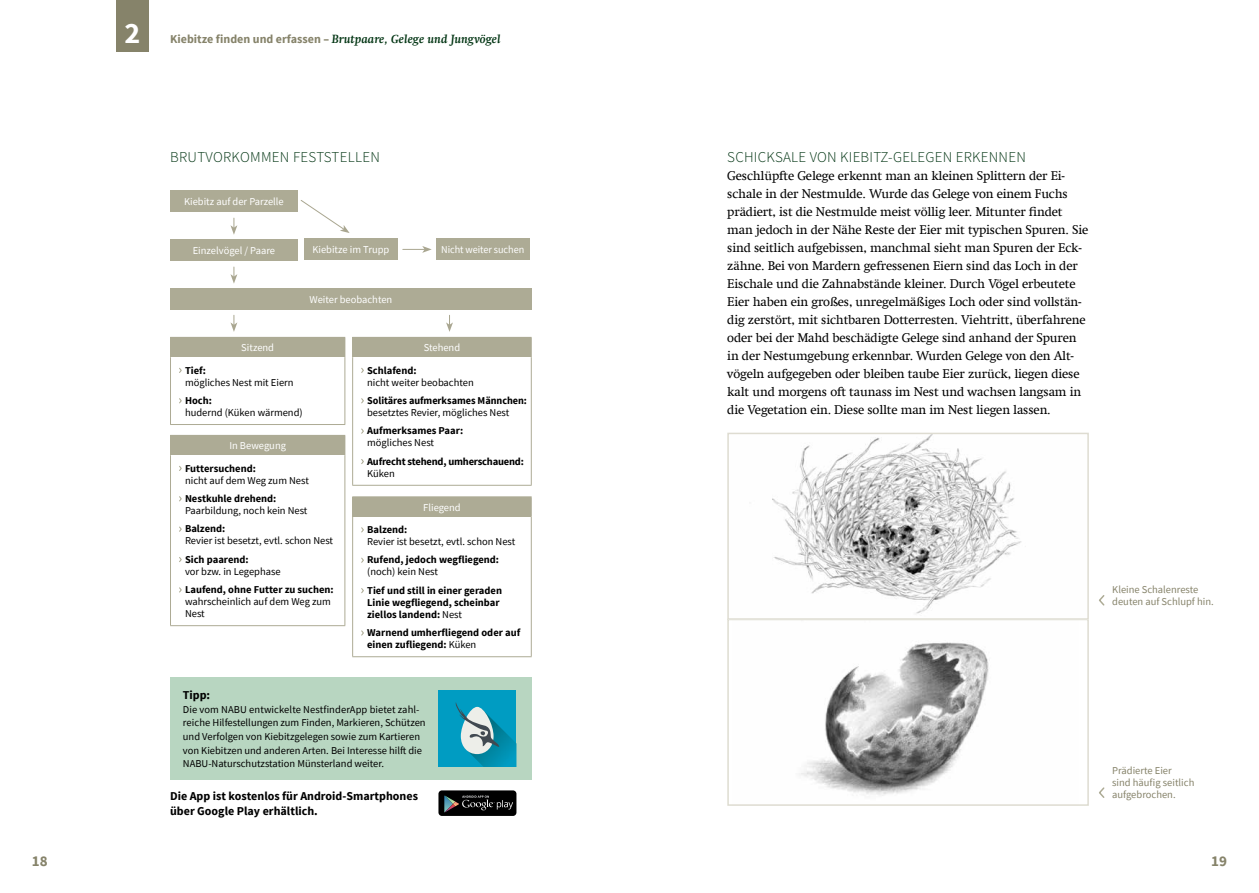
<style>
.page{position:relative;width:1259px;height:893px;background:#fff}
.page>*{position:absolute;margin:0;border:0;box-sizing:border-box;transform-origin:0 0}
.t1{font:700 30px "Source Sans Pro";color:#fff}
.t2{font:300 15px "Source Sans Pro";letter-spacing:.015em;color:#003412}
.t3{font:700 15px "Source Sans Pro";color:#86836a}
.t4{font:12.75px/18px "Swift Com";letter-spacing:-.015em;color:#000}
.t5{font:700 12px/15px "Source Sans Pro";color:#000}
.t6{font:italic 700 12px "Swift Com";color:#003412}
.t7{font:10.5px/13.5px "Source Sans Pro";color:#000}
.t8{font:700 10.5px/12px "Source Sans Pro";color:#000}
.t9{font:10.5px "Source Sans Pro";color:#fff}
.t10{font:10.5px/12px "Source Sans Pro";color:#86836a}
.t11{font:700 10.5px "Source Sans Pro";letter-spacing:-.02em;color:#000}
.s1{font-family:"Source Sans Pro";font-style:normal;color:#86836a}
.s2{font-weight:400}
</style>
<div class="page">
<div style="left:116px;top:0;width:33px;height:51px;background:#86836a"></div>
<div style="left:170px;top:190px;width:128px;height:22px;background:#adab95"></div>
<div style="left:170px;top:239px;width:128px;height:21px;background:#adab95"></div>
<div style="left:170px;top:288px;width:361px;height:21px;background:#adab95"></div>
<div style="left:304px;top:239px;width:94px;height:21px;background:#adab95"></div>
<div style="left:436px;top:239px;width:93px;height:21px;background:#adab95"></div>
<svg style="left:300px;top:200px;width:50px;height:33px"></svg>
<svg style="left:403px;top:246px;width:29px;height:7px"></svg>
<svg style="left:230px;top:267px;width:7px;height:17px"></svg>
<svg style="left:230px;top:315px;width:7px;height:17px"></svg>
<svg style="left:446px;top:315px;width:7px;height:17px"></svg>
<svg style="left:230px;top:218px;width:7px;height:17px"></svg>
<div style="left:170px;top:337px;width:175px;height:20px;background:#adab95"></div>
<hr style="left:170px;top:357px;width:1px;height:67px;background:#adab95">
<hr style="left:344px;top:357px;width:1px;height:67px;background:#adab95">
<hr style="left:170px;top:424px;width:175px;height:1px;background:#adab95">
<svg style="left:179px;top:368px;width:3px;height:5px"></svg>
<svg style="left:179px;top:398px;width:3px;height:6px"></svg>
<div style="left:170px;top:435px;width:175px;height:20px;background:#adab95"></div>
<hr style="left:170px;top:455px;width:1px;height:170px;background:#adab95">
<hr style="left:344px;top:455px;width:1px;height:170px;background:#adab95">
<hr style="left:170px;top:625px;width:175px;height:1px;background:#adab95">
<svg style="left:179px;top:466px;width:3px;height:5px"></svg>
<svg style="left:179px;top:557px;width:3px;height:5px"></svg>
<div style="left:353px;top:337px;width:178px;height:20px;background:#adab95"></div>
<hr style="left:352px;top:337px;width:179px;height:1px;background:#adab95">
<svg style="left:352px;top:338px;width:1px;height:19px"></svg>
<svg style="left:531px;top:338px;width:1px;height:19px"></svg>
<hr style="left:352px;top:357px;width:1px;height:128px;background:#adab95">
<hr style="left:531px;top:357px;width:1px;height:128px;background:#adab95">
<hr style="left:352px;top:485px;width:179px;height:1px;background:#adab95">
<svg style="left:361px;top:368px;width:3px;height:5px"></svg>
<svg style="left:361px;top:398px;width:3px;height:6px"></svg>
<svg style="left:361px;top:428px;width:3px;height:6px"></svg>
<svg style="left:361px;top:459px;width:3px;height:5px"></svg>
<div style="left:353px;top:497px;width:178px;height:20px;background:#adab95"></div>
<hr style="left:352px;top:496px;width:179px;height:1px;background:#adab95">
<svg style="left:352px;top:497px;width:1px;height:20px"></svg>
<svg style="left:531px;top:497px;width:1px;height:20px"></svg>
<hr style="left:352px;top:517px;width:1px;height:139px;background:#adab95">
<hr style="left:531px;top:517px;width:1px;height:139px;background:#adab95">
<hr style="left:352px;top:656px;width:179px;height:1px;background:#adab95">
<svg style="left:361px;top:557px;width:3px;height:6px"></svg>
<svg style="left:361px;top:588px;width:3px;height:6px"></svg>
<svg style="left:361px;top:630px;width:3px;height:6px"></svg>
<img style="left:801px;top:642px;width:188px;height:154px">
<div style="left:727px;top:619px;width:362px;height:187px;border:2px solid #dedcd1"></div>
<img style="left:772px;top:436px;width:250px;height:178px">
<div style="left:727px;top:433px;width:362px;height:187px;border:2px solid #dedcd1"></div>
<svg style="left:1099px;top:595px;width:6px;height:11px"></svg>
<svg style="left:1099px;top:787px;width:6px;height:11px"></svg>
<div style="left:170px;top:678px;width:361px;height:102px;background:#b8d6c1"></div>
<div style="left:438px;top:691px;width:78px;height:76px;background:#009cc2"></div>
<img style="left:471px;top:726px;width:45px;height:41px">
<svg style="left:456px;top:703px;width:43px;height:51px"></svg>
<div style="left:438px;top:790px;width:78px;height:26px;background:#000;border-radius:3px"></div>
<svg style="left:444px;top:795px;width:69px;height:17px"></svg>
<h1 class="t1" style="left:124px;top:13px;width:17px">2</h1>
<p class="t6" style="left:170px;top:31px;width:332px"><span class="s1">Kiebitze finden und erfassen –</span> Brutpaare, Gelege und Jungvögel</p>
<p class="t2" style="left:170px;top:148px;width:211px">BRUTVORKOMMEN FESTSTELLEN</p>
<p class="t9" style="left:184px;top:195px;width:101px">Kiebitz auf der Parzelle</p>
<p class="t9" style="left:193px;top:244px;width:84px">Einzelvögel / Paare</p>
<p class="t9" style="left:241px;top:341px;width:34px">Sitzend</p>
<p class="t9" style="left:312px;top:243px;width:79px">Kiebitze im Trupp</p>
<p class="t9" style="left:441px;top:243px;width:85px">Nicht weiter suchen</p>
<p class="t9" style="left:309px;top:292px;width:84px">Weiter beobachten</p>
<p class="t9" style="left:424px;top:341px;width:38px">Stehend</p>
<p class="t8" style="left:185px;top:364px;width:22px">Tief:</p>
<p class="t7" style="left:185px;top:375px;width:110px">mögliches Nest mit Eiern</p>
<p class="t8" style="left:185px;top:395px;width:28px">Hoch:</p>
<p class="t7" style="left:185px;top:406px;width:119px">hudernd (Küken wärmend)</p>
<p class="t9" style="left:229px;top:439px;width:58px">In Bewegung</p>
<p class="t8" style="left:185px;top:463px;width:72px">Futtersuchend:</p>
<p class="t7" style="left:185px;top:473px;width:125px">nicht auf dem Weg zum Nest</p>
<p class="t8" style="left:185px;top:493px;width:93px">Nestkuhle drehend:</p>
<p class="t7" style="left:185px;top:504px;width:124px">Paarbildung, noch kein Nest</p>
<p class="t8" style="left:185px;top:523px;width:42px">Balzend:</p>
<p class="t7" style="left:185px;top:534px;width:150px">Revier ist besetzt, evtl. schon Nest</p>
<p class="t8" style="left:185px;top:554px;width:65px">Sich paarend:</p>
<p class="t7" style="left:185px;top:564px;width:97px">vor bzw. in Legephase</p>
<p class="t8" style="left:185px;top:584px;width:150px">Laufend, ohne Futter zu suchen:</p>
<p class="t7" style="left:185px;top:596px;width:147px;line-height:12px">wahrscheinlich auf dem Weg zum<br>Nest</p>
<p class="t8" style="left:367px;top:364px;width:51px">Schlafend:</p>
<p class="t7" style="left:367px;top:375px;width:108px">nicht weiter beobachten</p>
<p class="t8" style="left:367px;top:395px;width:161px">Solitäres aufmerksames Männchen:</p>
<p class="t7" style="left:367px;top:406px;width:144px">besetztes Revier, mögliches Nest</p>
<p class="t8" style="left:367px;top:425px;width:98px">Aufmerksames Paar:</p>
<p class="t7" style="left:367px;top:436px;width:68px">mögliches Nest</p>
<p class="t11" style="left:367px;top:455px;width:158px">Aufrecht stehend, umherschauend:</p>
<p class="t7" style="left:367px;top:466px;width:29px">Küken</p>
<p class="t9" style="left:423px;top:501px;width:39px">Fliegend</p>
<p class="t8" style="left:367px;top:524px;width:42px">Balzend:</p>
<p class="t7" style="left:367px;top:535px;width:150px">Revier ist besetzt, evtl. schon Nest</p>
<p class="t8" style="left:367px;top:554px;width:133px">Rufend, jedoch wegfliegend:</p>
<p class="t7" style="left:367px;top:565px;width:72px">(noch) kein Nest</p>
<p class="t8" style="left:367px;top:585px;width:136px">Tief und still in einer geraden<br>Linie wegfliegend, scheinbar ziellos landend: <span class="s2">Nest</span></p>
<p class="t8" style="left:367px;top:627px;width:155px">Warnend umherfliegend oder auf einen zufliegend: <span class="s2">Küken</span></p>
<p class="t5" style="left:183px;top:688px;width:29px">Tipp:</p>
<p class="t7" style="left:183px;top:703px;width:244px">Die vom NABU entwickelte NestfinderApp bietet zahl&shy;reiche Hilfestellungen zum Finden, Markieren, Schützen und Verfolgen von Kiebitzgelegen sowie zum Kartieren von Kiebitzen und anderen Arten. Bei Interesse hilft die NABU-Naturschutzstation Münsterland weiter.</p>
<p class="t5" style="left:170px;top:789px;width:249px">Die App ist kostenlos für Android-Smartphones über Google Play erhältlich.</p>
<p class="t2" style="left:727px;top:148px;width:300px">SCHICKSALE VON KIEBITZ-GELEGEN ERKENNEN</p>
<p class="t4" style="left:727px;top:167px;width:362px">Geschlüpfte Gelege erkennt man an kleinen Splittern der Ei&shy;schale in der Nestmulde. Wurde das Gelege von einem Fuchs prädiert, ist die Nestmulde meist völlig leer. Mitunter findet man jedoch in der Nähe Reste der Eier mit typischen Spuren. Sie sind seitlich aufgebissen, manchmal sieht man Spuren der Eck&shy;zähne. Bei von Mardern gefressenen Eiern sind das Loch in der Eischale und die Zahnabstände kleiner. Durch Vögel erbeutete Eier haben ein großes, unregelmäßiges Loch oder sind vollstän&shy;dig zerstört, mit sichtbaren Dotterresten. Viehtritt, überfahrene oder bei der Mahd beschädigte Gelege sind anhand der Spuren in der Nestumgebung erkennbar. Wurden Gelege von den Alt&shy;vögeln aufgegeben oder bleiben taube Eier zurück, liegen diese kalt und morgens oft taunass im Nest und wachsen langsam in die Vegetation ein. Diese sollte man im Nest liegen lassen.</p>
<p class="t10" style="left:1112px;top:584px;width:103px">Kleine Schalenreste deuten auf Schlupf hin.</p>
<p class="t10" style="left:1112px;top:764px;width:84px">Prädierte Eier<br>sind häufig seitlich aufgebrochen.</p>
<p class="t3" style="left:32px;top:852px;width:17px">18</p>
<p class="t3" style="left:1211px;top:852px;width:17px">19</p>
</div>
